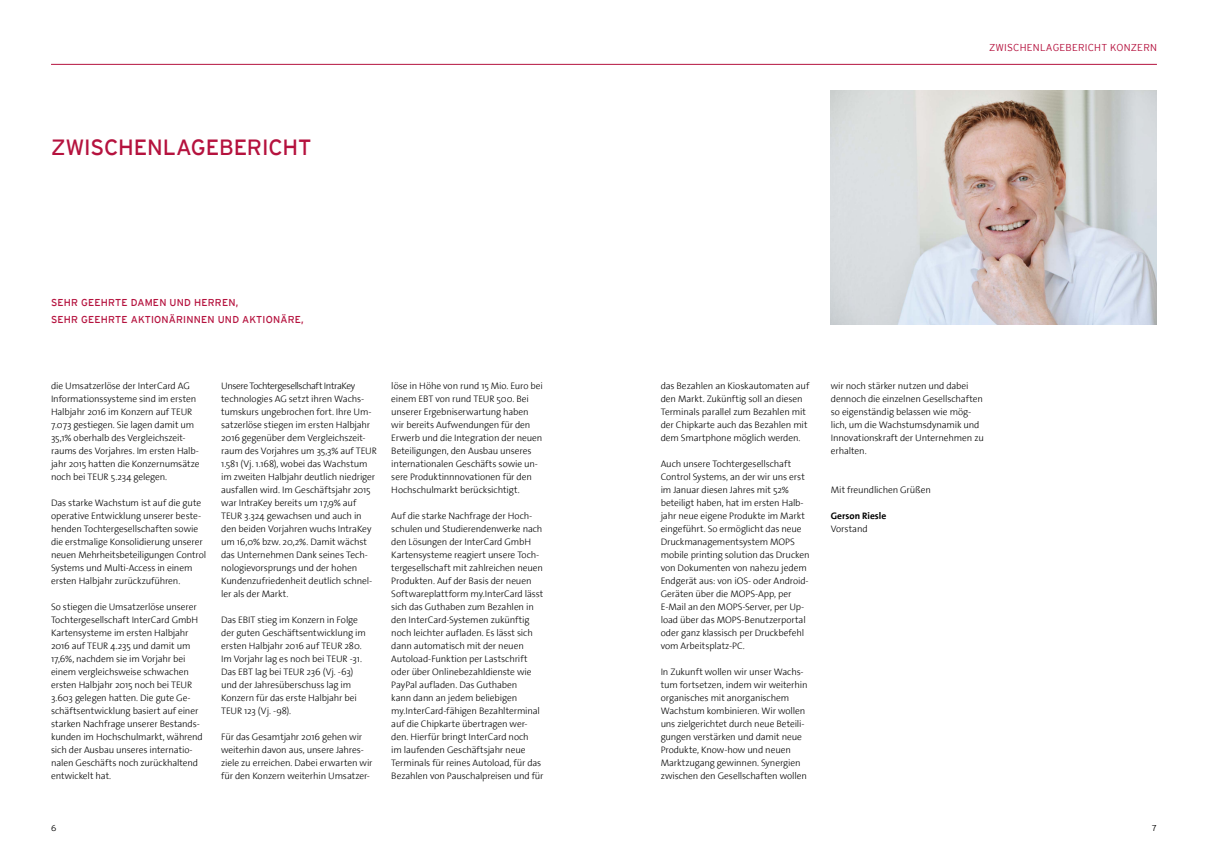
<style>
.page{position:relative;width:1208px;height:859px;background:#fff}
.page>*{position:absolute;margin:0;border:0;box-sizing:border-box;transform-origin:0 0}
.t1{font:22px "Interstate";letter-spacing:-.01em;color:#b5123e}
.t2{font:10px/17px "Interstate";letter-spacing:.02em;color:#b5123e}
.t3{font:300 10px "Interstate";letter-spacing:.02em;color:#b5123e}
.t4{font:300 9.5px/13px "The Sans";letter-spacing:-.015em;color:#000}
.t5{font:700 9.5px "The Sans B7";color:#000}
.t6{font:300 8.5px "Interstate";color:#000}
</style>
<div class="page">
<img style="left:831px;top:90px;width:326px;height:234px">
<hr style="left:51px;top:64px;width:1106px;height:1px;background:#b5123e">
<h1 class="t1" style="left:51px;top:135px;width:262px">ZWISCH ENLAGEBERICHT</h1>
<p class="t2" style="left:51px;top:294px;width:254px">SEH R GEEH RTE DAMEN UND HERREN,<br>SEH R GEEH RTE AKTIONÄRINNEN UND AKTIONÄRE,</p>
<p class="t4" style="left:51px;top:380px;width:150px">die Umsatzerlöse der InterCard AG Informationssysteme sind im ersten Halbjahr 2016 im Konzern auf TEUR 7.073 gestiegen. Sie lagen damit um 35,1% oberhalb des Vergleichszeit&shy;raums des Vorjahres. Im ersten Halb&shy;jahr 2015 hatten die Konzernumsätze noch bei TEUR 5.234 gelegen.</p>
<p class="t4" style="left:51px;top:497px;width:157px">Das starke Wachstum ist auf die gute operative Entwicklung unserer beste&shy;henden Tochtergesellschaften sowie die erstmalige Konsolidierung unserer neuen Mehrheitsbeteiligungen Control Systems und Multi-Access in einem ersten Halbjahr zurückzuführen.</p>
<p class="t4" style="left:51px;top:601px;width:153px">So stiegen die Umsatzerlöse unserer Tochtergesellschaft InterCard GmbH Kartensysteme im ersten Halbjahr 2016 auf TEUR 4.235 und damit um 17,6%, nachdem sie im Vorjahr bei einem vergleichsweise schwachen ersten Halbjahr 2015 noch bei TEUR 3.603 gelegen hatten. Die gute Ge&shy;schäftsentwicklung basiert auf einer starken Nachfrage unserer Bestands&shy;kunden im Hochschulmarkt, während sich der Ausbau unseres internatio&shy;nalen Geschäfts noch zurückhaltend entwickelt hat.</p>
<p class="t4" style="left:221px;top:380px;width:157px">Unsere Tochtergesellschaft IntraKey technologies AG setzt ihren Wachs&shy;tumskurs ungebrochen fort. Ihre Um&shy;satzerlöse stiegen im ersten Halbjahr 2016 gegenüber dem Vergleichszeit&shy;raum des Vorjahres um 35,3% auf TEUR 1.581 (Vj. 1.168), wobei das Wachstum im zweiten Halbjahr deutlich niedriger ausfallen wird. Im Geschäftsjahr 2015 war IntraKey bereits um 17,9% auf TEUR 3.324 gewachsen und auch in den beiden Vorjahren wuchs IntraKey um 16,0% bzw. 20,2%. Damit wächst das Unternehmen Dank seines Tech&shy;nologievorsprungs und der hohen Kundenzufriedenheit deutlich schnel&shy;ler als der Markt.</p>
<p class="t4" style="left:221px;top:614px;width:146px">Das EBIT stieg im Konzern in Folge der guten Geschäftsentwicklung im ersten Halbjahr 2016 auf TEUR 280.<br>Im Vorjahr lag es noch bei TEUR -31.<br>Das EBT lag bei TEUR 236 (Vj. -63) und der Jahresüberschuss lag im<br>Konzern für das erste Halbjahr bei<br>TEUR 123 (Vj. -98).</p>
<p class="t4" style="left:221px;top:731px;width:153px">Für das Gesamtjahr 2016 gehen wir weiterhin davon aus, unsere Jahres&shy;ziele zu erreichen. Dabei erwarten wir für den Konzern weiterhin Umsatzer-</p>
<p class="t4" style="left:391px;top:379px;width:153px">löse in Höhe von rund 15 Mio. Euro bei einem EBT von rund TEUR 500. Bei unserer Ergebniserwartung haben wir bereits Aufwendungen für den Erwerb und die Integration der neuen Beteiligungen, den Ausbau unseres internationalen Geschäfts sowie un&shy;sere Produktinnnovationen für den Hochschulmarkt berücksichtigt.</p>
<p class="t4" style="left:391px;top:509px;width:154px">Auf die starke Nachfrage der Hoch&shy;schulen und Studierendenwerke nach den Lösungen der InterCard GmbH Kartensysteme reagiert unsere Toch&shy;tergesellschaft mit zahlreichen neuen Produkten. Auf der Basis der neuen Softwareplattform my.InterCard lässt sich das Guthaben zum Bezahlen in den InterCard-Systemen zukünftig noch leichter aufladen. Es lässt sich dann automatisch mit der neuen Autoload-Funktion per Lastschrift oder über Onlinebezahldienste wie PayPal aufladen. Das Guthaben<br>kann dann an jedem beliebigen my.InterCard-fähigen Bezahlterminal auf die Chipkarte übertragen wer&shy;den. Hierfür bringt InterCard noch<br>im laufenden Geschäftsjahr neue Terminals für reines Autoload, für das Bezahlen von Pauschalpreisen und für</p>
<p class="t3" style="left:989px;top:42px;width:23px">ZWISCHENLAGEBERICHT</p>
<p class="t3" style="left:1110px;top:42px;width:21px">KONZERN</p>
<p class="t4" style="left:660px;top:379px;width:150px">das Bezahlen an Kioskautomaten auf den Markt. Zukünftig soll an diesen Terminals parallel zum Bezahlen mit der Chipkarte auch das Bezahlen mit dem Smartphone möglich werden.</p>
<p class="t4" style="left:660px;top:457px;width:150px">Auch unsere Tochtergesellschaft Control Systems, an der wir uns erst im Januar diesen Jahres mit 52% beteiligt haben, hat im ersten Halb&shy;jahr neue eigene Produkte im Markt eingeführt. So ermöglicht das neue Druckmanagementsystem MOPS mobile printing solution das Drucken von Dokumenten von nahezu jedem Endgerät aus: von iOS- oder Android-Geräten über die MOPS-App, per E-Mail an den MOPS-Server, per Up&shy;load über das MOPS-Benutzerportal oder ganz klassisch per Druckbefehl vom Arbeitsplatz-PC.</p>
<p class="t4" style="left:660px;top:665px;width:148px">In Zukunft wollen wir unser Wachs&shy;tum fortsetzen, indem wir weiterhin organisches mit anorganischem Wachstum kombinieren. Wir wollen uns zielgerichtet durch neue Beteili&shy;gungen verstärken und damit neue Produkte, Know-how und neuen Marktzugang gewinnen. Synergien zwischen den Gesellschaften wollen</p>
<p class="t4" style="left:831px;top:379px;width:154px">wir noch stärker nutzen und dabei dennoch die einzelnen Gesellschaften so eigenständig belassen wie mög&shy;lich, um die Wachstumsdynamik und<br>Innovationskraft der Unternehmen zu erhalten.</p>
<p class="t4" style="left:831px;top:483px;width:102px">Mit freundlichen Grüßen</p>
<p class="t5" style="left:831px;top:509px;width:57px">Gerson Riesle</p>
<p class="t4" style="left:831px;top:522px;width:38px">Vorstand</p>
<p class="t6" style="left:51px;top:823px;width:7px">6</p>
<p class="t6" style="left:1152px;top:823px;width:6px">7</p>
</div>
